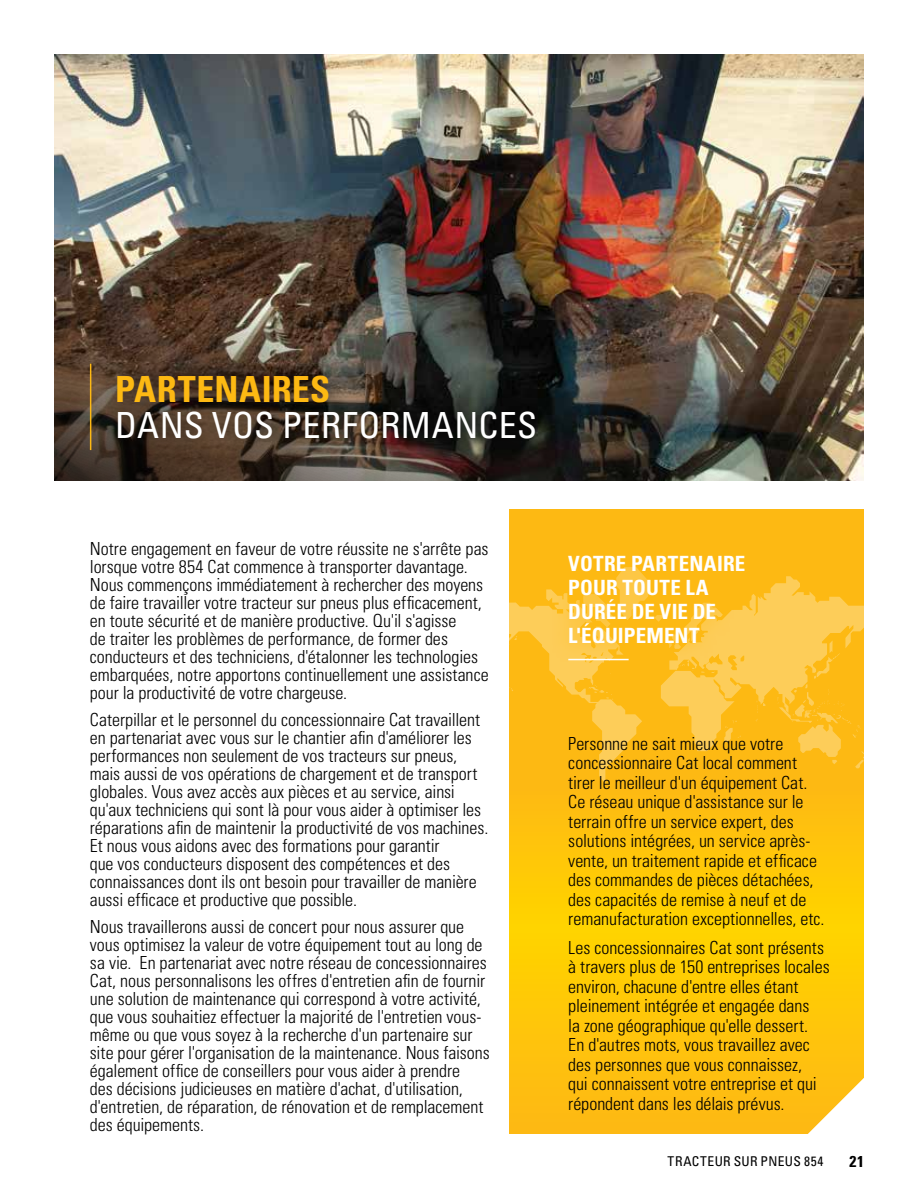
<style>
.page{position:relative;width:918px;height:1188px;background:#fff}
.page>*{position:absolute;margin:0;border:0;box-sizing:border-box;transform-origin:0 0}
.Copy{font:condensed 36px/36px "Univers LT Std";letter-spacing:.01em;color:#fff}
.Copy-2{font:700 condensed 21px/24.2px "Univers LT Std";letter-spacing:.005em;color:#fff}
.Copy-3{font:300 condensed 18px/18px "Univers LT Std";color:#000}
.t1{font:700 condensed 15.75px "Univers LT Std";color:#000}
.t2{font:condensed 13.5px "Univers LT Std";letter-spacing:.03em;color:#000}
.s1{font-weight:700;color:#fdb913}
</style>
<div class="page">
<img style="left:54px;top:54px;width:810px;height:427px">
<svg style="left:510px;top:510px;width:354px;height:624px;background:#fec40a"></svg>
<svg style="left:509px;top:567px;width:355px;height:217px;background:#fdbf28"></svg>
<svg style="left:805px;top:1078px;width:59px;height:56px"></svg>
<div style="left:99px;top:357px;width:454px;height:99px;background:#000;opacity:.75"></div>
<svg style="left:551px;top:536px;width:211px;height:125px;background:#fdbe26"></svg>
<hr style="left:90px;top:364px;width:1px;height:86px;background:#fdb913">
<p class="Copy" style="left:115px;top:371px;width:424px"><span class="s1">PARTENAIRES<br></span>DANS VOS PERFORMANCES</p>
<p class="Copy-3" style="left:90px;top:539px;width:400px">Notre engagement en faveur de votre réussite ne s'arrête pas lorsque votre 854 Cat commence à transporter davantage.<br>Nous commençons immédiatement à rechercher des moyens de faire travailler votre tracteur sur pneus plus efficacement, en toute sécurité et de manière productive. Qu'il s'agisse<br>de traiter les problèmes de performance, de former des conducteurs et des techniciens, d'étalonner les technologies embarquées, notre apportons continuellement une assistance pour la productivité de votre chargeuse.</p>
<p class="Copy-3" style="left:90px;top:710px;width:400px">Caterpillar et le personnel du concessionnaire Cat travaillent en partenariat avec vous sur le chantier afin d'améliorer les performances non seulement de vos tracteurs sur pneus, mais aussi de vos opérations de chargement et de transport globales. Vous avez accès aux pièces et au service, ainsi qu'aux techniciens qui sont là pour vous aider à optimiser les réparations afin de maintenir la productivité de vos machines.<br>Et nous vous aidons avec des formations pour garantir<br>que vos conducteurs disposent des compétences et des connaissances dont ils ont besoin pour travailler de manière aussi efficace et productive que possible.</p>
<p class="Copy-3" style="left:90px;top:917px;width:401px">Nous travaillerons aussi de concert pour nous assurer que vous optimisez la valeur de votre équipement tout au long de sa vie. En partenariat avec notre réseau de concessionnaires Cat, nous personnalisons les offres d'entretien afin de fournir une solution de maintenance qui correspond à votre activité, que vous souhaitiez effectuer la majorité de l'entretien vous&shy;même ou que vous soyez à la recherche d'un partenaire sur site pour gérer l'organisation de la maintenance. Nous faisons également office de conseillers pour vous aider à prendre<br>des décisions judicieuses en matière d'achat, d'utilisation, d'entretien, de réparation, de rénovation et de remplacement des équipements.</p>
<p class="Copy-2" style="left:568px;top:551px;width:179px">VOTRE PARTENAIRE<br>POUR TOUTE LA<br>DURÉE DE VIE DE<br>L'ÉQUIPEMENT</p>
<p class="Copy-3" style="left:568px;top:734px;width:258px;line-height:19.5px">Personne ne sait mieux que votre concessionnaire Cat local comment tirer le meilleur d'un équipement Cat.<br>Ce réseau unique d'assistance sur le terrain offre un service expert, des solutions intégrées, un service après&shy;vente, un traitement rapide et efficace des commandes de pièces détachées, des capacités de remise à neuf et de remanufacturation exceptionnelles, etc.</p>
<p class="Copy-3" style="left:568px;top:938px;width:263px;line-height:19.5px">Les concessionnaires Cat sont présents à travers plus de 150 entreprises locales environ, chacune d'entre elles étant pleinement intégrée et engagée dans<br>la zone géographique qu'elle dessert.<br>En d'autres mots, vous travaillez avec des personnes que vous connaissez,<br>qui connaissent votre entreprise et qui répondent dans les délais prévus.</p>
<p class="t2" style="left:668px;top:1153px;width:157px">TRACTEUR SUR PNEUS 854</p>
<p class="t1" style="left:850px;top:1151px;width:16px">21</p>
</div>
